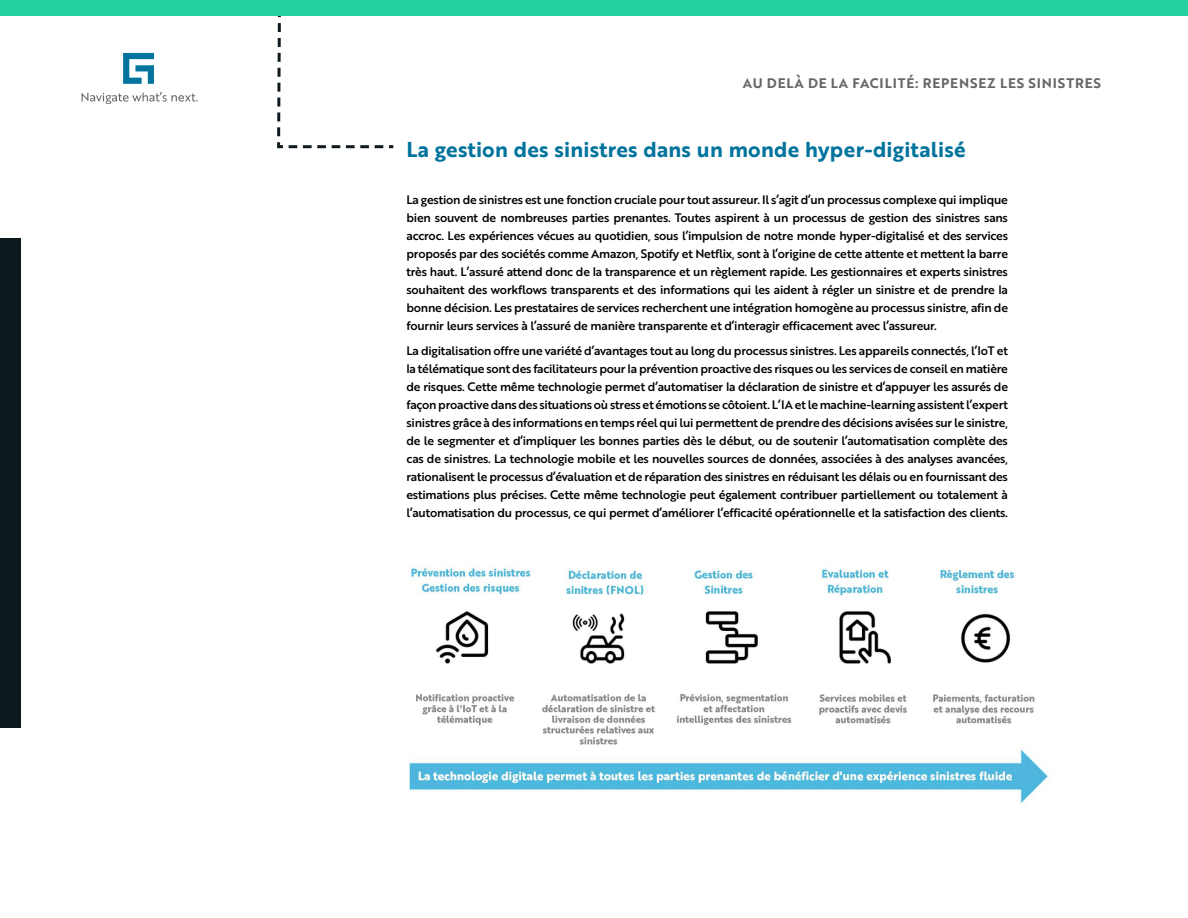
<style>
.page{position:relative;width:1188px;height:918px;background:#fff}
.page>*{position:absolute;margin:0;border:0;box-sizing:border-box;transform-origin:0 0}
.t1{font:21px "Brother 1816 Bold";letter-spacing:.01em;color:#00739d}
.t2{font:13.5px "Brother 1816 Bold";letter-spacing:.065em;color:#666766}
.t3{font:12px/18px "Brother 1816 Medium";letter-spacing:-.02em;color:#000;text-align:justify}
</style>
<div class="page">
<svg style="left:123px;top:53px;width:31px;height:31px"></svg>
<svg style="left:82px;top:92px;width:116px;height:12px"></svg>
<svg style="left:228px;top:15px;width:168px;height:134px"></svg>
<div style="left:0;top:239px;width:21px;height:489px;background:#0e191e"></div>
<div style="left:0;top:0;width:1188px;height:15px;background:#26d1a0"></div>
<img style="left:407px;top:564px;width:641px;height:239px">
<p class="t2" style="left:743px;top:73px;width:360px">AU DELÀ DE LA FACILITÉ: REPENSEZ LES SINISTRES</p>
<h1 class="t1" style="left:406px;top:134px;width:561px">La gestion des sinistres dans un monde hyper-digitalisé</h1>
<p class="t3" style="left:406px;top:190px;width:603px">La gestion de sinistres est une fonction cruciale pour tout assureur. Il s’agit d’un processus complexe qui implique bien souvent de nombreuses parties prenantes. Toutes aspirent à un processus de gestion des sinistres sans accroc. Les expériences vécues au quotidien, sous l’impulsion de notre monde hyper-digitalisé et des services proposés par des sociétés comme Amazon, Spotify et Netflix, sont à l’origine de cette attente et mettent la barre très haut. L’assuré attend donc de la transparence et un règlement rapide. Les gestionnaires et experts sinistres souhaitent des workflows transparents et des informations qui les aident à régler un sinistre et de prendre la bonne décision. Les prestataires de services recherchent une intégration homogène au processus sinistre, afin de fournir leurs services à l’assuré de manière transparente et d’interagir efficacement avec l’assureur.</p>
<p class="t3" style="left:406px;top:342px;width:603px">La digitalisation offre une variété d’avantages tout au long du processus sinistres. Les appareils connectés, l’IoT et la télématique sont des facilitateurs pour la prévention proactive des risques ou les services de conseil en matière de risques. Cette même technologie permet d’automatiser la déclaration de sinistre et d’appuyer les assurés de façon proactive dans des situations où stress et émotions se côtoient. L’IA et le machine-learning assistent l’expert sinistres grâce à des informations en temps réel qui lui permettent de prendre des décisions avisées sur le sinistre, de le segmenter et d’impliquer les bonnes parties dès le début, ou de soutenir l’automatisation complète des cas de sinistres. La technologie mobile et les nouvelles sources de données, associées à des analyses avancées, rationalisent le processus d’évaluation et de réparation des sinistres en réduisant les délais ou en fournissant des estimations plus précises. Cette même technologie peut également contribuer partiellement ou totalement à l’automatisation du processus, ce qui permet d’améliorer l’efficacité opérationnelle et la satisfaction des clients.</p>
</div>
